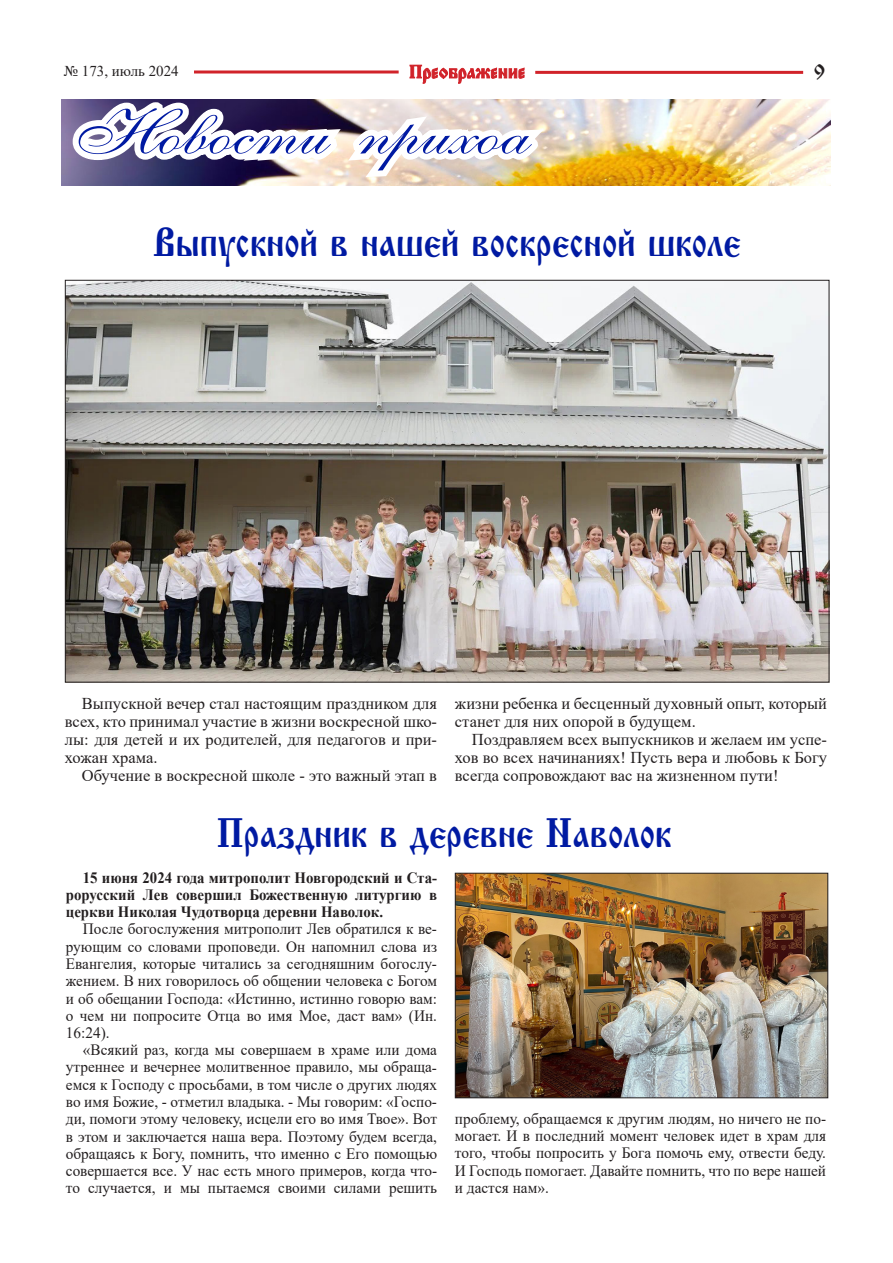
<style>
.page{position:relative;width:893px;height:1263px;background:#fff}
.page>*{position:absolute;margin:0;border:0;box-sizing:border-box;transform-origin:0 0}
.t1{font:64.5px "Anastasia Script";color:#001aa2;scale:1.17 1}
.t2{font:40.95px "Izhitsa";color:#001aa2;scale:.85 1}
.t3{font:21px "Izhitsa C";color:#231f20}
.t4{font:16.5px/18px "Times New Roman";color:#231f20;text-align:justify}
.t5{font:15.75px/17.2px "Times New Roman";color:#231f20;text-align:justify}
.t6{font:700 15.75px/17.2px "Times New Roman";color:#231f20;text-align:justify;scale:.94 1}
.t7{font:15px "Times New Roman";color:#231f20}
</style>
<div class="page">
<hr style="left:535px;top:71px;width:268px;height:3px;background:#d1232a">
<hr style="left:194px;top:70px;width:205px;height:3px;background:#d1232a">
<svg style="left:410px;top:65px;width:114px;height:19px"></svg>
<img style="left:62px;top:100px;width:768px;height:86px">
<svg style="left:63px;top:99px;width:497px;height:248px"></svg>
<img style="left:67px;top:282px;width:760px;height:398px">
<img style="left:457px;top:875px;width:369px;height:221px">
<div style="left:455px;top:873px;width:373px;height:225px;border:1px solid #231f20"></div>
<p class="t7" style="left:64px;top:60px;width:116px">№ 173, июль 2024</p>
<h3 class="t3" style="left:814px;top:60px;width:13px">9</h3>
<h1 class="t1" style="left:66px;top:94px;width:388px">Новости прихоа</h1>
<h2 class="t2" style="left:153px;top:219px;width:693px">Выпускной в нашей воскресной школе</h2>
<p class="t4" style="left:455px;top:694px;width:374px">жизни ребенка и бесценный духовный опыт, который станет для них опорой в будущем.</p>
<p class="t4" style="left:455px;top:730px;width:374px;text-indent:17px">Поздравляем всех выпускников и желаем им успе&shy;хов во всех начинаниях! Пусть вера и любовь к Богу всегда сопровождают вас на жизненном пути!</p>
<h2 class="t2" style="left:217px;top:810px;width:536px">Праздник в деревне Наволок</h2>
<p class="t6" style="left:66px;top:868px;width:396px;text-indent:17px">15 июня 2024 года митрополит Новгородский и Ста&shy;рорусский Лев совершил Божественную литургию в церкви Николая Чудотворца деревни Наволок.</p>
<p class="t5" style="left:66px;top:920px;width:373px;text-indent:17px">После богослужения митрополит Лев обратился к ве&shy;рующим со словами проповеди. Он напомнил слова из Евангелия, которые читались за сегодняшним богослу&shy;жением. В них говорилось об общении человека с Богом и об обещании Господа: «Истинно, истинно говорю вам: о чем ни попросите Отца во имя Мое, даст вам» (Ин.<br>16:24).</p>
<p class="t5" style="left:66px;top:1041px;width:373px;text-indent:17px">«Всякий раз, когда мы совершаем в храме или дома утреннее и вечернее молитвенное правило, мы обраща&shy;емся к Господу с просьбами, в том числе о других людях во имя Божие, - отметил владыка. - Мы говорим: «Госпо&shy;ди, помоги этому человеку, исцели его во имя Твое». Вот в этом и заключается наша вера. Поэтому будем всегда, обращаясь к Богу, помнить, что именно с Его помощью совершается все. У нас есть много примеров, когда что&shy;то случается, и мы пытаемся своими силами решить</p>
<p class="t4" style="left:65px;top:694px;width:374px;text-indent:17px">Выпускной вечер стал настоящим праздником для всех, кто принимал участие в жизни воскресной шко&shy;лы: для детей и их родителей, для педагогов и при&shy;хожан храма.</p>
<p class="t4" style="left:82px;top:766px;width:357px">Обучение в воскресной школе - это важный этап в</p>
<p class="t5" style="left:455px;top:1109px;width:373px">проблему, обращаемся к другим людям, но ничего не по&shy;могает. И в последний момент человек идет в храм для того, чтобы попросить у Бога помочь ему, отвести беду.<br>И Господь помогает. Давайте помнить, что по вере нашей и дастся нам».</p>
</div>
